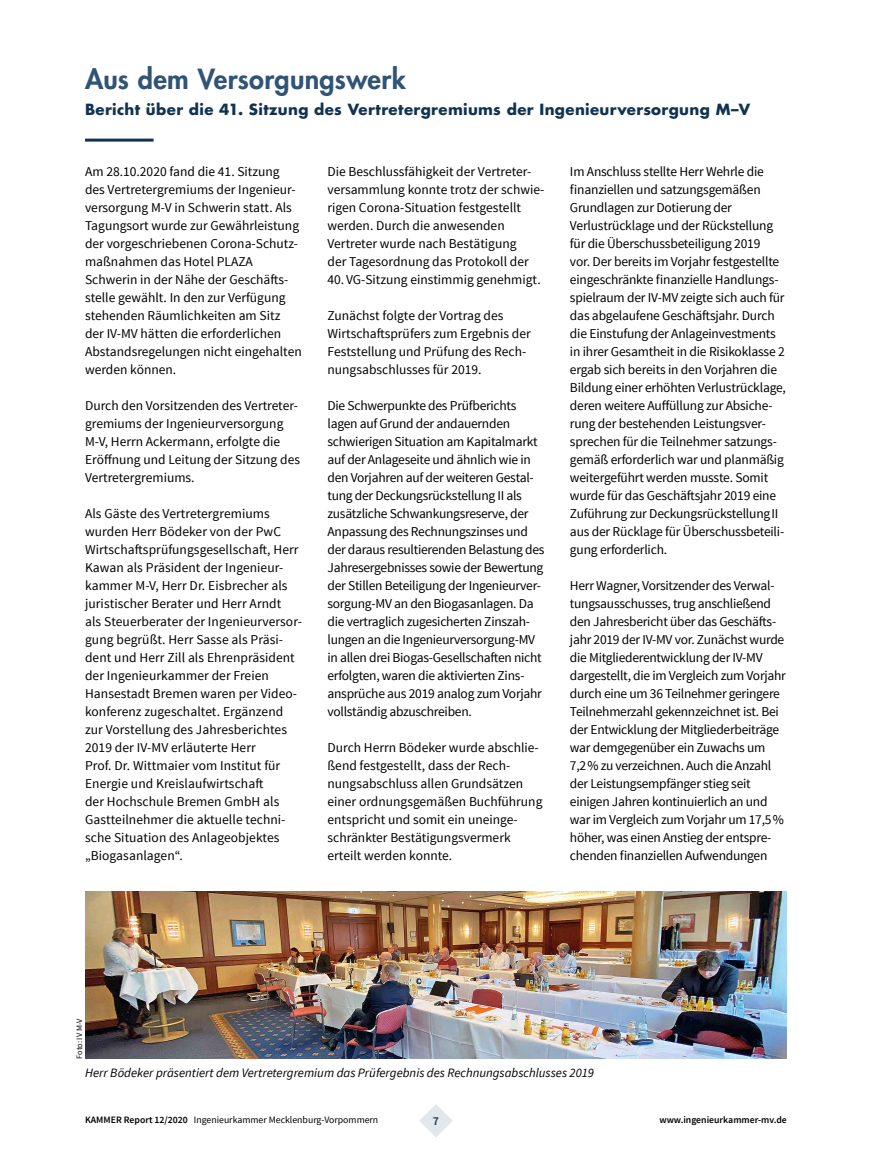
<style>
.page{position:relative;width:872px;height:1170px;background:#fff}
.page>*{position:absolute;margin:0;border:0;box-sizing:border-box;transform-origin:0 0}
.t1{font:800 27px "Futura Std";letter-spacing:.01em;color:#305376}
.t2{font:700 15px "Futura Std";letter-spacing:.025em;color:#113351}
.t3{font:13.5px/18px "Source Sans Pro";letter-spacing:-.015em;color:#000}
.t4{font:13.5px/18px "Source Sans Pro";letter-spacing:.005em;color:#000}
.t5{font:italic 12.75px "Source Sans Pro";color:#000}
.t6{font:600 12px "Source Sans Pro";color:#113351}
.t7{font:9.75px "Source Sans Pro";color:#000}
.t8{font:600 9.75px "Source Sans Pro";color:#000}
.t9{font:8.25px "Source Sans Pro";letter-spacing:-.005em;color:#000}
.s1{font-weight:600}
</style>
<div class="page">
<svg style="left:419px;top:1104px;width:34px;height:33px"></svg>
<img style="left:85px;top:891px;width:702px;height:167px">
<hr style="left:85px;top:139px;width:68px;height:3px;background:#113351">
<h1 class="t1" style="left:85px;top:62px;width:322px">Aus dem Versorgungswerk</h1>
<p class="t2" style="left:85px;top:99px;width:666px">Bericht über die 41. Sitzung des Vertretergremiums der Ingenieurversorgung M–V</p>
<p class="t3" style="left:85px;top:163px;width:218px">Am 28.10.2020 fand die 41. Sitzung des Vertretergremiums der Ingenieur&shy;versorgung M-V in Schwerin statt. Als Tagungsort wurde zur Gewährleistung der vorgeschriebenen Corona-Schutz&shy;maßnahmen das Hotel PLAZA Schwerin in der Nähe der Geschäfts&shy;stelle gewählt. In den zur Verfügung stehenden Räumlichkeiten am Sitz der IV-MV hätten die erforderlichen Abstandsregelungen nicht eingehalten werden können.</p>
<p class="t3" style="left:85px;top:397px;width:216px">Durch den Vorsitzenden des Vertreter&shy;gremiums der Ingenieurversorgung M-V, Herrn Ackermann, erfolgte die Eröffnung und Leitung der Sitzung des Vertretergremiums.</p>
<p class="t4" style="left:85px;top:505px;width:218px">Als Gäste des Vertretergremiums wurden Herr Bödeker von der PwC Wirtschaftsprüfungsgesellschaft, Herr Kawan als Präsident der Ingenieur&shy;kammer M-V, Herr Dr. Eisbrecher als juristischer Berater und Herr Arndt<br>als Steuerberater der Ingenieurversor&shy;gung begrüßt. Herr Sasse als Präsi&shy;dent und Herr Zill als Ehrenpräsident der Ingenieurkammer der Freien Hansestadt Bremen waren per Video&shy;konferenz zugeschaltet. Ergänzend zur Vorstellung des Jahresberichtes 2019 der IV-MV erläuterte Herr<br>Prof. Dr. Wittmaier vom Institut für Energie und Kreislaufwirtschaft<br>der Hochschule Bremen GmbH als Gastteilnehmer die aktuelle techni&shy;sche Situation des Anlageobjektes „Biogasanlagen“.</p>
<p class="t3" style="left:327px;top:163px;width:218px">Die Beschlussfähigkeit der Vertreter&shy;versammlung konnte trotz der schwie&shy;rigen Corona-Situation festgestellt werden. Durch die anwesenden Vertreter wurde nach Bestätigung<br>der Tagesordnung das Protokoll der 40.VG-Sitzung einstimmig genehmigt.</p>
<p class="t3" style="left:327px;top:307px;width:205px">Zunächst folgte der Vortrag des Wirtschaftsprüfers zum Ergebnis der Feststellung und Prüfung des Rech&shy;nungsabschlusses für 2019.</p>
<p class="t3" style="left:327px;top:397px;width:218px">Die Schwerpunkte des Prüfberichts lagen auf Grund der andauernden schwierigen Situation am Kapitalmarkt auf der Anlageseite und ähnlich wie in den Vorjahren auf der weiteren Gestal&shy;tung der Deckungsrückstellung II als zusätzliche Schwankungsreserve, der Anpassung des Rechnungszinses und der daraus resultierenden Belastung des Jahresergebnisses sowie der Bewertung der Stillen Beteiligung der Ingenieurver&shy;sorgung-MV an den Biogasanlagen. Da die vertraglich zugesicherten Zinszah&shy;lungen an die Ingenieurversorgung-MV in allen drei Biogas-Gesellschaften nicht erfolgten, waren die aktivierten Zins&shy;ansprüche aus 2019 analog zum Vorjahr vollständig abzuschreiben.</p>
<p class="t3" style="left:327px;top:739px;width:216px">Durch Herrn Bödeker wurde abschlie&shy;ßend festgestellt, dass der Rech&shy;nungsabschluss allen Grundsätzen einer ordnungsgemäßen Buchführung entspricht und somit ein uneinge&shy;schränkter Bestätigungsvermerk erteilt werden konnte.</p>
<p class="t3" style="left:570px;top:163px;width:217px">Im Anschluss stellte Herr Wehrle die finanziellen und satzungsgemäßen Grundlagen zur Dotierung der Verlustrücklage und der Rückstellung für die Überschussbeteiligung 2019<br>vor. Der bereits im Vorjahr festgestellte eingeschränkte finanzielle Handlungs&shy;spielraum der IV-MV zeigte sich auch für das abgelaufene Geschäftsjahr. Durch die Einstufung der Anlageinvestments in ihrer Gesamtheit in die Risikoklasse 2 ergab sich bereits in den Vorjahren die Bildung einer erhöhten Verlustrücklage, deren weitere Auffüllung zur Absiche&shy;rung der bestehenden Leistungsver&shy;sprechen für die Teilnehmer satzungs&shy;gemäß erforderlich war und planmäßig weitergeführt werden musste. Somit wurde für das Geschäftsjahr 2019 eine Zuführung zur DeckungsrückstellungII aus der Rücklage für Überschussbeteili&shy;gung erforderlich.</p>
<p class="t3" style="left:570px;top:576px;width:217px">Herr Wagner, Vorsitzender des Verwal&shy;tungsausschusses, trug anschließend den Jahresbericht über das Geschäfts&shy;jahr 2019 der IV-MV vor. Zunächst wurde die Mitgliederentwicklung der IV-MV dargestellt, die im Vergleich zum Vorjahr durch eine um 36 Teilnehmer geringere Teilnehmerzahl gekennzeichnet ist. Bei der Entwicklung der Mitgliederbeiträge war demgegenüber ein Zuwachs um 7,2% zu verzeichnen. Auch die Anzahl der Leistungsempfänger stieg seit einigen Jahren kontinuierlich an und war im Vergleich zum Vorjahr um 17,5% höher, was einen Anstieg der entspre&shy;chenden finanziellen Aufwendungen</p>
<p class="t9" style="left:74px;top:1058px;width:42px;rotate:-90deg">Foto: IV M-V</p>
<p class="t5" style="left:85px;top:1064px;width:510px">Herr Bödeker präsentiert dem Vertretergremium das Prüfergebnis des Rechnungsabschlusses 2019</p>
<p class="t7" style="left:85px;top:1113px;width:295px"><span class="s1">KAMMER Report 12/2020</span> Ingenieurkammer Mecklenburg-Vorpommern</p>
<p class="t6" style="left:433px;top:1112px;width:8px">7</p>
<p class="t8" style="left:659px;top:1113px;width:129px">www.ingenieurkammer-mv.de</p>
</div>
